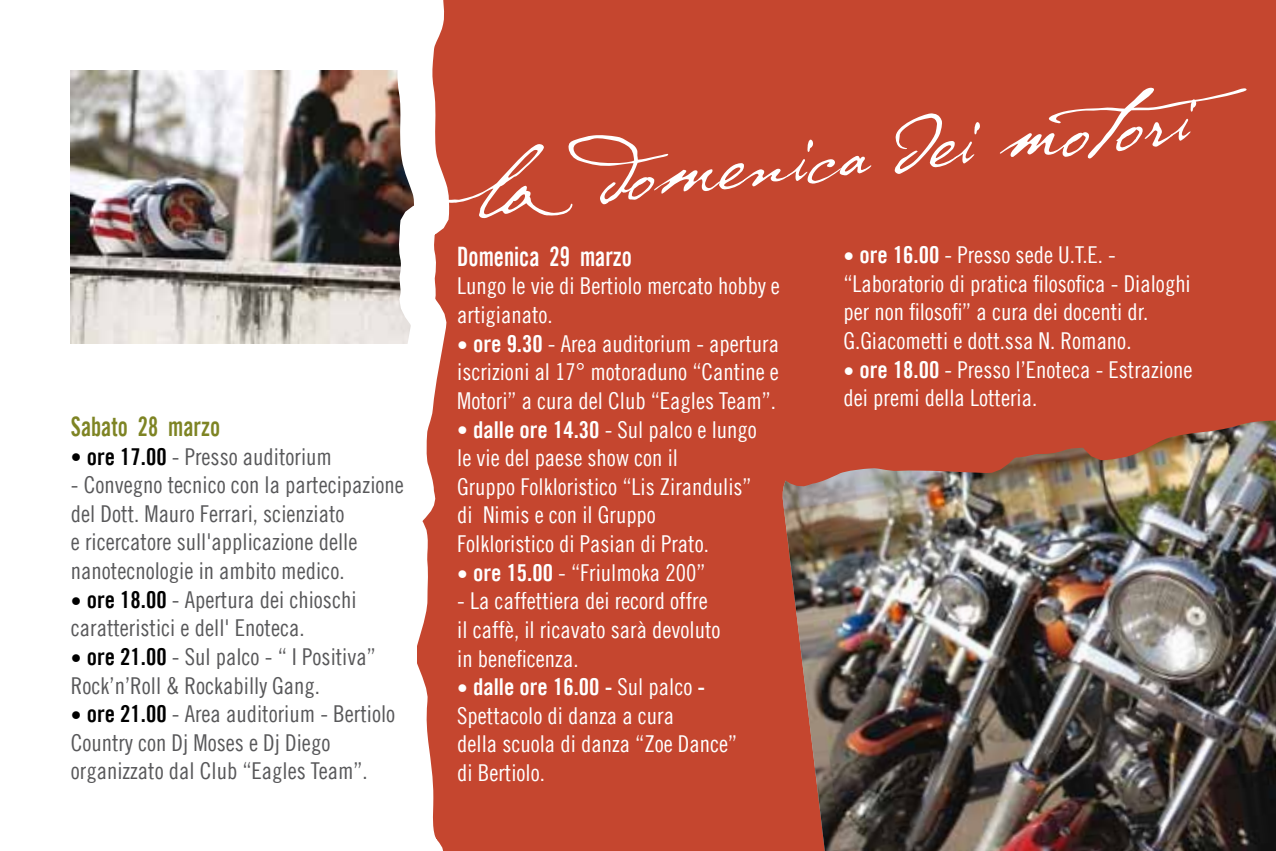
<style>
.page{position:relative;width:1276px;height:851px;background:#fff}
.page>*{position:absolute;margin:0;border:0;box-sizing:border-box;transform-origin:0 0}
.t1{font:95px "P22 Cezanne Pro";color:#fff}
.t2{font:26.75px "Trade Gothic LT Bold Cond Twenty";color:#fff;scale:.85 1}
.t3{font:26.75px "Trade Gothic LT Bold Cond Twenty";color:#7e8424;scale:.85 1}
.t4{font:23.25px/28.5px "Trade Gothic LT Cond Eighteen";color:#fff}
.t5{font:23.25px/28.5px "Trade Gothic LT Cond Eighteen";color:#58585a}
.t6{font:23.25px "Trade Gothic LT Bold Cond Twenty";color:#fff}
.s1{font-family:"Trade Gothic LT Bold Cond Twenty";font-size:21.5px;color:#000}
.s2{font-family:"Trade Gothic LT Bold Cond Twenty";color:#000}
.s3{font-family:"Trade Gothic LT Bold Cond Twenty";font-size:21.5px}
.s4{font-family:"Trade Gothic LT Bold Cond Twenty"}
.s5{font-size:21.5px}
.s6{font-family:"Trade Gothic LT Cond Eighteen"}
</style>
<div class="page">
<img style="left:71px;top:71px;width:283px;height:272px">
<div style="left:417px;top:0;width:859px;height:850px;background:#c5462f"></div>
<svg style="left:354px;top:0;width:93px;height:850px"></svg>
<img style="left:785px;top:517px;width:491px;height:333px">
<img style="left:782px;top:420px;width:494px;height:97px">
<svg style="left:420px;top:141px;width:30px;height:88px"></svg>
<p class="t3" style="left:71px;top:410px;width:177px">Sabato 28 marzo</p>
<p class="t5" style="left:71px;top:441px;width:263px"><span class="s1">•</span> <span class="s2">ore 17.00</span> - Presso auditorium</p>
<p class="t5" style="left:71px;top:470px;width:334px">- Convegno tecnico con la partecipazione del Dott. Mauro Ferrari, scienziato<br>e ricercatore sull'applicazione delle nanotecnologie in ambito medico.</p>
<p class="t5" style="left:71px;top:584px;width:287px"><span class="s1">•</span> <span class="s2">ore 18.00</span> - Apertura dei chioschi caratteristici e dell' Enoteca.</p>
<p class="t5" style="left:71px;top:642px;width:306px"><span class="s1">•</span> <span class="s2">ore 21.00</span> - Sul palco - “ I Positiva”<br>Rock’n’Roll &amp; Rockabilly Gang.</p>
<p class="t5" style="left:71px;top:699px;width:326px"><span class="s1">•</span> <span class="s2">ore 21.00</span> - Area auditorium - Bertiolo<br>Country con Dj Moses e Dj Diego organizzato dal Club “Eagles Team”.</p>
<h1 class="t1" style="left:591px;top:112px;width:593px;rotate:-6deg">do menica dei motori</h1>
<p class="t2" style="left:457px;top:240px;width:207px">Domenica 29 marzo</p>
<p class="t4" style="left:457px;top:271px;width:324px">Lungo le vie di Bertiolo mercato hobby e artigianato.</p>
<p class="t4" style="left:457px;top:329px;width:323px;text-align:justify"><span class="s3">•</span> <span class="s4">ore 9.30</span> - Area auditorium - apertura iscrizioni al 17° motoraduno “Cantine e Motori” a cura del Club “Eagles Team”.</p>
<p class="t4" style="left:457px;top:414px;width:301px"><span class="s3">•</span> <span class="s4">dalle ore 14.30</span> - Sul palco e lungo le vie del paese show con il<br>Gruppo Folkloristico “Lis Zirandulis” di Nimis e con il Gruppo<br>Folkloristico di Pasian di Prato.</p>
<p class="t4" style="left:457px;top:557px;width:250px"><span class="s3">•</span> <span class="s4">ore 15.00</span> - “Friulmoka 200”</p>
<p class="t4" style="left:457px;top:586px;width:265px">- La caffettiera dei record offre il caffè, il ricavato sarà devoluto in beneficenza.</p>
<p class="t6" style="left:457px;top:672px;width:250px"><span class="s5">•</span> dalle ore 16.00 - <span class="s6">Sul palco</span> -</p>
<p class="t4" style="left:457px;top:700px;width:282px">Spettacolo di danza a cura<br>della scuola di danza “Zoe Dance” di Bertiolo.</p>
<p class="t4" style="left:843px;top:240px;width:349px"><span class="s3">•</span> <span class="s4">ore 16.00</span> - Presso sede U.T.E. - “Laboratorio di pratica filosofica - Dialoghi per non filosofi” a cura dei docenti dr.<br>G.Giacometti e dott.ssa N. Romano.</p>
<p class="t4" style="left:843px;top:355px;width:350px"><span class="s3">•</span> <span class="s4">ore 18.00</span> - Presso l’Enoteca - Estrazione dei premi della Lotteria.</p>
</div>
